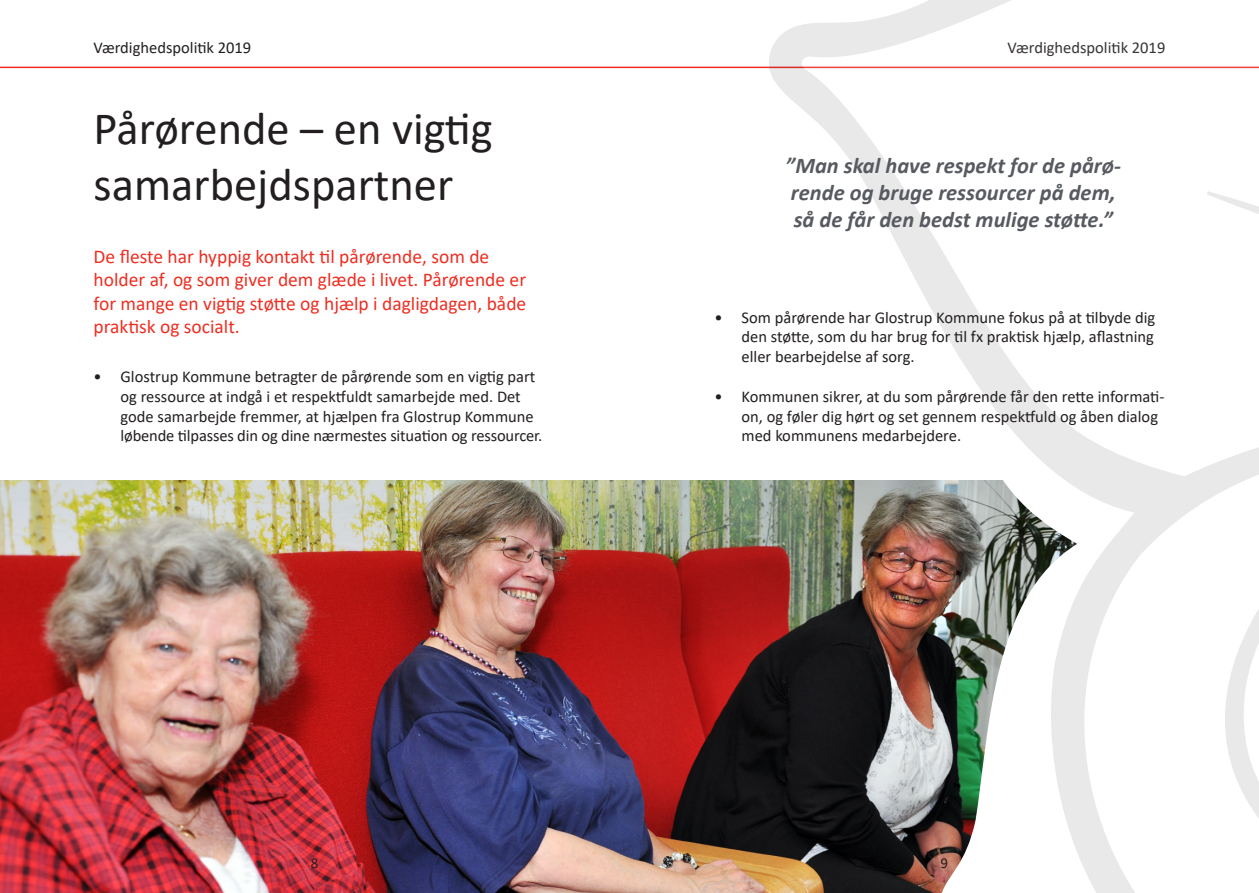
<style>
.page{position:relative;width:1259px;height:893px;background:#fff}
.page>*{position:absolute;margin:0;border:0;box-sizing:border-box;transform-origin:0 0}
.t1{font:46.5px/55.8px "Calibri";color:#231f20}
.t2{font:italic 700 22.5px/27px "Calibri";color:#575a60}
.t3{font:19.5px/23.4px "Calibri";color:#ee2e22}
.t4{font:16.5px/19.8px "Calibri";color:#231f20}
.t5{font:15px "Calibri";color:#231f20}
</style>
<div class="page">
<hr style="left:0;top:67px;width:1259px;height:1px;background:#ee2e22">
<img style="left:0;top:480px;width:759px;height:413px">
<img style="left:759px;top:26px;width:295px;height:867px">
<svg style="left:798px;top:0;width:461px;height:476px"></svg>
<svg style="left:1054px;top:411px;width:205px;height:482px"></svg>
<p class="t4" style="left:94px;top:37px;width:159px">Værdighedspolitik 2019</p>
<p class="t4" style="left:1007px;top:37px;width:159px">Værdighedspolitik 2019</p>
<p class="t1" style="left:94px;top:100px;width:401px">Pårørende – en vigtig samarbejdspartner</p>
<p class="t3" style="left:94px;top:244px;width:434px">De fleste har hyppig kontakt til pårørende, som de holder af, og som giver dem glæde i livet. Pårørende er for mange en vigtig støtte og hjælp i dagligdagen, både praktisk og socialt.</p>
<p class="t4" style="left:121px;top:366px;width:423px;text-indent:-27px">• Glostrup Kommune betragter de pårørende som en vigtig part og ressource at indgå i et respektfuldt samarbejde med. Det gode samarbejde fremmer, at hjælpen fra Glostrup Kommune løbende tilpasses din og dine nærmestes situation og ressourcer.</p>
<p class="t2" style="left:785px;top:152px;width:337px">”Man skal have respekt for de pårø&shy;rende og bruge ressourcer på dem, så de får den bedst mulige støtte.”</p>
<p class="t4" style="left:741px;top:307px;width:415px;text-align:justify;text-indent:-27px">• Som pårørende har Glostrup Kommune fokus på at tilbyde dig den støtte, som du har brug for til fx praktisk hjælp, aflastning eller bearbejdelse af sorg.</p>
<p class="t4" style="left:741px;top:386px;width:424px;text-indent:-27px">• Kommunen sikrer, at du som pårørende får den rette informati&shy;on, og føler dig hørt og set gennem respektfuld og åben dialog med kommunens medarbejdere.</p>
<p class="t5" style="left:311px;top:852px;width:9px">8</p>
<p class="t5" style="left:940px;top:852px;width:9px">9</p>
</div>
